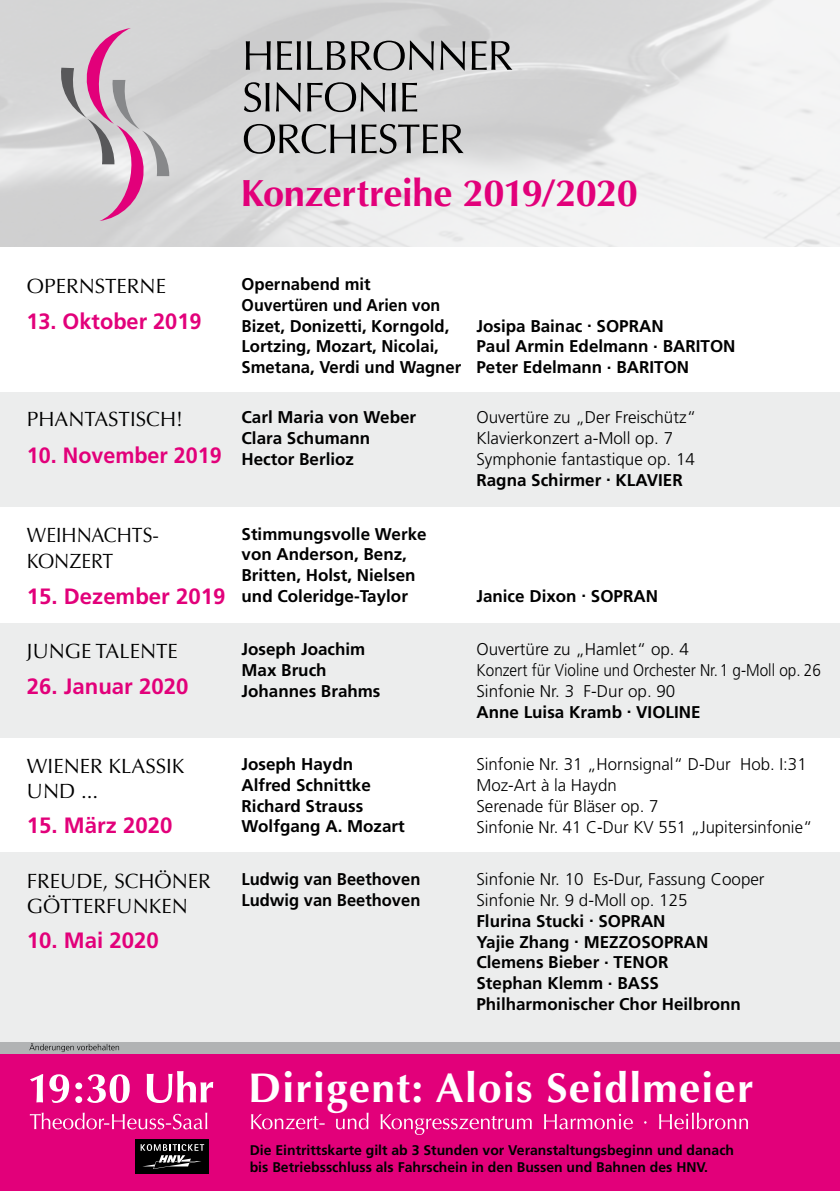
<style>
.page{position:relative;width:840px;height:1191px;background:#fff}
.page>*{position:absolute;margin:0;border:0;box-sizing:border-box;transform-origin:0 0}
.t1{font:700 41.6px "Optima";letter-spacing:.03em;color:#fff}
.t2{font:700 38px "Optima";letter-spacing:-.01em;color:#e2007a}
.t3{font:700 22.2px "Frutiger LT Std";color:#e2007a}
.t4{font:20.6px/25.2px "Optima";color:#000}
.t5{font:20.6px/25.2px "Optima";color:#000;scale:.94 1}
.t6{font:700 17px/20.8px "Frutiger LT Std";color:#000}
.t7{font:300 17px/20.8px "Frutiger LT Std";color:#000}
.t8{font:700 14px/16.8px "Frutiger LT Std";color:#000}
</style>
<div class="page">
<div style="left:0;top:852px;width:839px;height:212px;background:#eceded"></div>
<div style="left:0;top:392px;width:839px;height:114px;background:#eceded"></div>
<div style="left:0;top:623px;width:839px;height:114px;background:#eceded"></div>
<svg style="left:59px;top:28px;width:110px;height:193px;background:#cfbcc7"></svg>
<svg style="left:244px;top:41px;width:268px;height:113px;background:#afafb0"></svg>
<div style="left:0;top:1048px;width:839px;height:143px;background:#e2007a"></div>
<svg style="left:251px;top:1112px;width:496px;height:23px"></svg>
<svg style="left:30px;top:1071px;width:183px;height:32px"></svg>
<svg style="left:30px;top:1112px;width:177px;height:17px"></svg>
<div style="left:0;top:1041px;width:839px;height:12px;background:#b1b3b4"></div>
<svg style="left:29px;top:1043px;width:90px;height:9px"></svg>
<div style="left:135px;top:1139px;width:73px;height:35px;background:#000"></div>
<svg style="left:140px;top:1144px;width:64px;height:25px"></svg>
<h2 class="t2" style="left:241px;top:171px;width:398px">Konzertreihe 2019/2020</h2>
<p class="t4" style="left:27px;top:274px;width:140px">OPERNSTERNE</p>
<h3 class="t3" style="left:26px;top:308px;width:176px">13. Oktober 2019</h3>
<p class="t4" style="left:27px;top:407px;width:157px">PHANTASTISCH!</p>
<h3 class="t3" style="left:27px;top:442px;width:196px">10. November 2019</h3>
<p class="t5" style="left:27px;top:523px;width:142px">WEIHNACHTS-<br>KONZERT</p>
<h3 class="t3" style="left:27px;top:583px;width:200px">15. Dezember 2019</h3>
<p class="t4" style="left:27px;top:639px;width:152px">JUNGE TALENTE</p>
<h3 class="t3" style="left:27px;top:673px;width:163px">26. Januar 2020</h3>
<p class="t4" style="left:27px;top:754px;width:159px">WIENER KLASSIK<br>UND ...</p>
<h3 class="t3" style="left:27px;top:812px;width:147px">15. März 2020</h3>
<p class="t4" style="left:27px;top:868px;width:185px">FREUDE, SCHÖNER<br>GÖTTERFUNKEN</p>
<h3 class="t3" style="left:27px;top:927px;width:133px">10. Mai 2020</h3>
<p class="t6" style="left:241px;top:274px;width:221px">Opernabend mit<br>Ouvertüren und Arien von<br>Bizet, Donizetti, Korngold,<br>Lortzing, Mozart, Nicolai,<br>Smetana, Verdi und Wagner</p>
<p class="t6" style="left:476px;top:315px;width:260px">Josipa Bainac . SOPRAN<br>Paul Armin Edelmann . BARITON<br>Peter Edelmann . BARITON</p>
<p class="t6" style="left:241px;top:407px;width:176px">Carl Maria von Weber<br>Clara Schumann<br>Hector Berlioz</p>
<p class="t7" style="left:476px;top:407px;width:221px">Ouvertüre zu „Der Freischütz“<br>Klavierkonzert a-Moll op. 7<br>Symphonie fantastique op. 14</p>
<p class="t6" style="left:476px;top:469px;width:208px">Ragna Schirmer . KLAVIER</p>
<p class="t6" style="left:241px;top:523px;width:186px">Stimmungsvolle Werke von Anderson, Benz,<br>Britten, Holst, Nielsen und Coleridge-Taylor</p>
<p class="t6" style="left:241px;top:639px;width:140px">Joseph Joachim<br>Max Bruch<br>Johannes Brahms</p>
<p class="t6" style="left:241px;top:754px;width:165px">Joseph Haydn<br>Alfred Schnittke<br>Richard Strauss<br>Wolfgang A. Mozart</p>
<p class="t6" style="left:241px;top:869px;width:180px">Ludwig van Beethoven<br>Ludwig van Beethoven</p>
<p class="t6" style="left:476px;top:585px;width:183px">Janice Dixon . SOPRAN</p>
<p class="t7" style="left:476px;top:639px;width:346px">Ouvertüre zu „Hamlet“ op. 4<br>Konzert für Violine und Orchester Nr.1 g-Moll op. 26<br>Sinfonie Nr. 3 F-Dur op. 90</p>
<p class="t6" style="left:476px;top:701px;width:225px">Anne Luisa Kramb . VIOLINE</p>
<p class="t7" style="left:476px;top:754px;width:337px">Sinfonie Nr. 31 „Hornsignal“ D-Dur Hob. I:31<br>Moz-Art à la Haydn<br>Serenade für Bläser op. 7<br>Sinfonie Nr. 41 C-Dur KV 551 „Jupitersinfonie“</p>
<p class="t7" style="left:476px;top:869px;width:289px">Sinfonie Nr. 10 Es-Dur, Fassung Cooper<br>Sinfonie Nr. 9 d-Moll op. 125</p>
<p class="t6" style="left:476px;top:910px;width:266px">Flurina Stucki . SOPRAN<br>Yajie Zhang . MEZZOSOPRAN<br>Clemens Bieber . TENOR<br>Stephan Klemm . BASS<br>Philharmonischer Chor Heilbronn</p>
<h1 class="t1" style="left:248px;top:1064px;width:506px">Dirigent: Alois Seidlmeier</h1>
<p class="t8" style="left:249px;top:1142px;width:485px">Die Eintrittskarte gilt ab 3 Stunden vor Veranstaltungsbeginn und danach bis Betriebsschluss als Fahrschein in den Bussen und Bahnen des HNV.</p>
</div>
